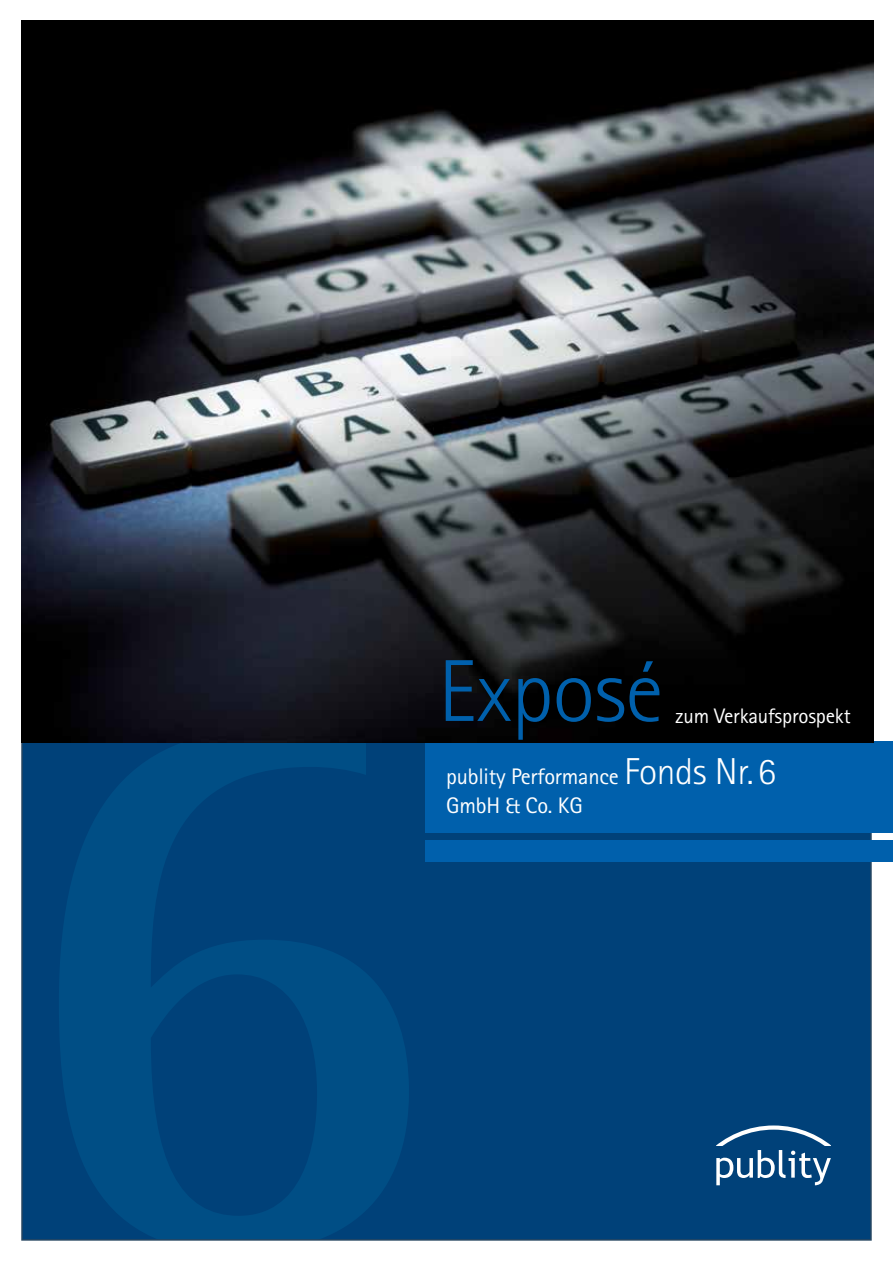
<style>
.page{position:relative;width:893px;height:1263px;background:#fff}
.page>*{position:absolute;margin:0;border:0;box-sizing:border-box;transform-origin:0 0}
.t1{font:300 88.05px "Rotis Sans Serif Std";letter-spacing:-.01em;color:#0060ac}
.t2{font:22.5px/28.5px "Rotis Sans Serif Std";letter-spacing:-.01em;color:#fff}
.t3{font:21px "Rotis Sans Serif Std";letter-spacing:-.01em;color:#fff}
.s1{font-weight:300;font-size:37.5px}
</style>
<div class="page">
<div style="left:22px;top:632px;width:849px;height:608px;background:#004179"></div>
<div style="left:425px;top:741px;width:468px;height:91px;background:#0060ac"></div>
<div style="left:425px;top:840px;width:468px;height:22px;background:#0060ac"></div>
<img style="left:21px;top:21px;width:852px;height:722px">
<svg style="left:716px;top:1125px;width:115px;height:60px"></svg>
<h1 class="t1" style="left:438px;top:641px;width:227px">Exposé</h1>
<p class="t3" style="left:675px;top:703px;width:177px">zum Verkaufsprospekt</p>
<p class="t2" style="left:446px;top:762px;width:331px">publity Performance <span class="s1">Fonds Nr.6<br></span>GmbH &amp; Co. KG</p>
</div>
